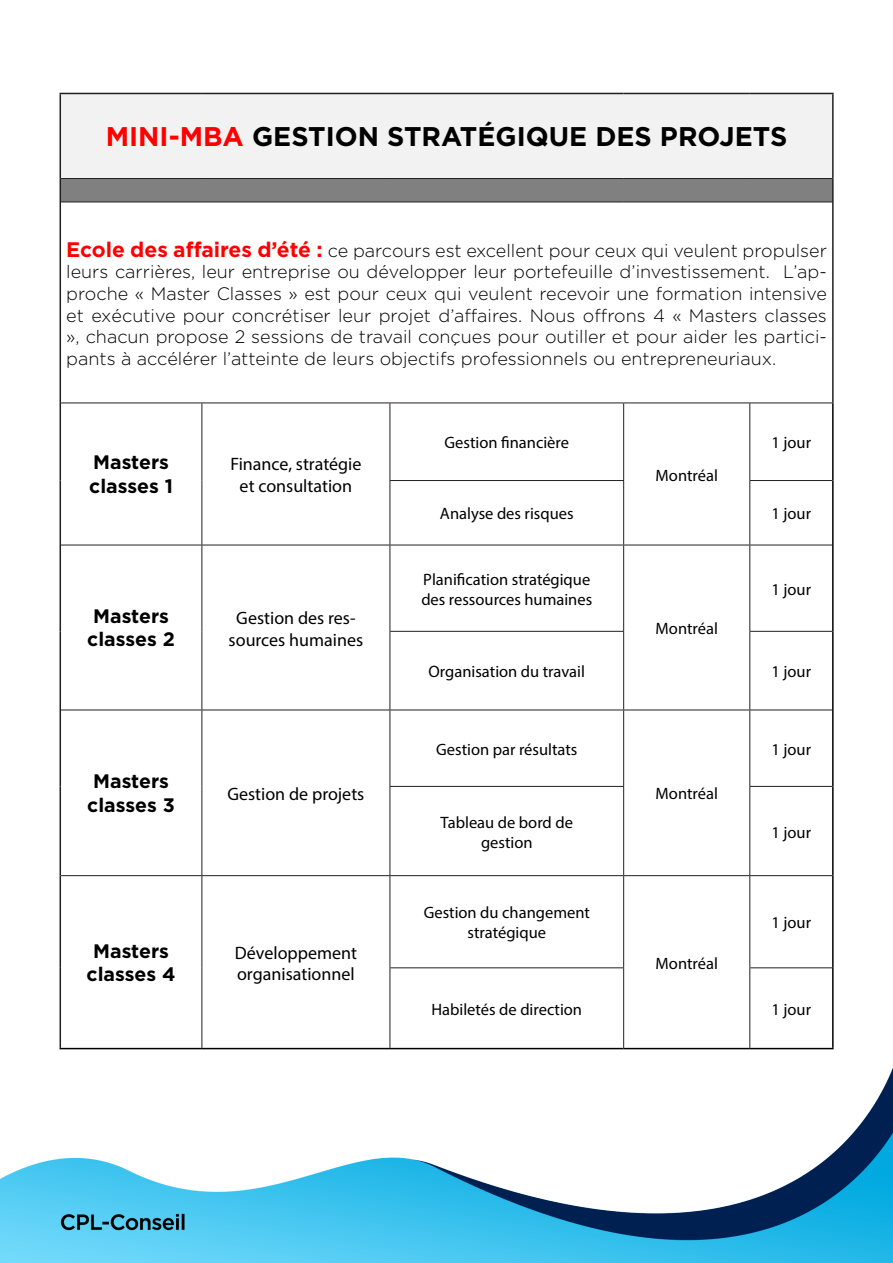
<style>
.page{position:relative;width:893px;height:1263px;background:#fff}
.page>*{position:absolute;margin:0;border:0;box-sizing:border-box;transform-origin:0 0}
.t1{font:700 27px "Gotham";color:#000}
.t2{font:700 19.5px/23.4px "Gotham";color:#000;text-align:center}
.t3{font:300 18px/21.6px "Gotham";color:#000;text-align:justify}
.t4{font:18px/21.6px "Myriad Pro";color:#000;text-align:center}
.t5{font:16.5px/19.8px "Myriad Pro";color:#000;text-align:center}
.s1{color:#f00}
.s2{font-weight:700;font-size:21px;color:#f00}
</style>
<div class="page">
<img style="left:0;top:92px;width:893px;height:1171px">
<div style="left:60px;top:93px;width:773px;height:86px;background:#f2f2f2"></div>
<div style="left:60px;top:179px;width:773px;height:23px;background:#808080"></div>
<hr style="left:202px;top:403px;width:1px;height:77px;background:#231f20">
<hr style="left:390px;top:403px;width:1px;height:77px;background:#231f20">
<hr style="left:623px;top:403px;width:1px;height:77px;background:#231f20">
<hr style="left:749px;top:403px;width:1px;height:77px;background:#231f20">
<hr style="left:202px;top:480px;width:1px;height:65px;background:#231f20">
<hr style="left:390px;top:481px;width:1px;height:64px;background:#231f20">
<hr style="left:623px;top:481px;width:1px;height:64px;background:#231f20">
<hr style="left:749px;top:481px;width:1px;height:64px;background:#231f20">
<hr style="left:202px;top:545px;width:1px;height:86px;background:#231f20">
<hr style="left:390px;top:545px;width:1px;height:86px;background:#231f20">
<hr style="left:623px;top:545px;width:1px;height:86px;background:#231f20">
<hr style="left:749px;top:545px;width:1px;height:86px;background:#231f20">
<hr style="left:202px;top:631px;width:1px;height:79px;background:#231f20">
<hr style="left:390px;top:632px;width:1px;height:78px;background:#231f20">
<hr style="left:623px;top:632px;width:1px;height:78px;background:#231f20">
<hr style="left:749px;top:632px;width:1px;height:78px;background:#231f20">
<hr style="left:202px;top:710px;width:1px;height:76px;background:#231f20">
<hr style="left:390px;top:710px;width:1px;height:76px;background:#231f20">
<hr style="left:623px;top:710px;width:1px;height:76px;background:#231f20">
<hr style="left:749px;top:710px;width:1px;height:76px;background:#231f20">
<hr style="left:202px;top:786px;width:1px;height:89px;background:#231f20">
<hr style="left:390px;top:787px;width:1px;height:88px;background:#231f20">
<hr style="left:623px;top:787px;width:1px;height:88px;background:#231f20">
<hr style="left:749px;top:787px;width:1px;height:88px;background:#231f20">
<hr style="left:202px;top:876px;width:1px;height:92px;background:#231f20">
<hr style="left:390px;top:876px;width:1px;height:91px;background:#231f20">
<hr style="left:623px;top:876px;width:1px;height:91px;background:#231f20">
<hr style="left:749px;top:876px;width:1px;height:91px;background:#231f20">
<hr style="left:202px;top:968px;width:1px;height:80px;background:#231f20">
<hr style="left:390px;top:968px;width:1px;height:80px;background:#231f20">
<hr style="left:623px;top:968px;width:1px;height:80px;background:#231f20">
<hr style="left:749px;top:968px;width:1px;height:80px;background:#231f20">
<hr style="left:61px;top:178px;width:141px;height:1px;background:#231f20">
<hr style="left:202px;top:178px;width:188px;height:1px;background:#231f20">
<hr style="left:390px;top:178px;width:234px;height:1px;background:#231f20">
<hr style="left:624px;top:178px;width:126px;height:1px;background:#231f20">
<hr style="left:750px;top:178px;width:82px;height:1px;background:#231f20">
<hr style="left:61px;top:202px;width:141px;height:1px;background:#231f20">
<hr style="left:202px;top:202px;width:188px;height:1px;background:#231f20">
<hr style="left:390px;top:202px;width:234px;height:1px;background:#231f20">
<hr style="left:624px;top:202px;width:126px;height:1px;background:#231f20">
<hr style="left:750px;top:202px;width:82px;height:1px;background:#231f20">
<hr style="left:61px;top:403px;width:141px;height:1px;background:#231f20">
<hr style="left:202px;top:403px;width:188px;height:1px;background:#231f20">
<hr style="left:390px;top:403px;width:234px;height:1px;background:#231f20">
<hr style="left:624px;top:403px;width:126px;height:1px;background:#231f20">
<hr style="left:750px;top:403px;width:84px;height:1px;background:#231f20">
<hr style="left:390px;top:480px;width:234px;height:1px;background:#231f20">
<hr style="left:749px;top:480px;width:83px;height:1px;background:#231f20">
<hr style="left:61px;top:545px;width:141px;height:1px;background:#231f20">
<hr style="left:202px;top:545px;width:188px;height:1px;background:#231f20">
<hr style="left:390px;top:545px;width:234px;height:1px;background:#231f20">
<hr style="left:624px;top:545px;width:126px;height:1px;background:#231f20">
<hr style="left:750px;top:545px;width:82px;height:1px;background:#231f20">
<hr style="left:390px;top:631px;width:234px;height:1px;background:#231f20">
<hr style="left:749px;top:631px;width:83px;height:1px;background:#231f20">
<hr style="left:61px;top:710px;width:141px;height:1px;background:#231f20">
<hr style="left:202px;top:710px;width:188px;height:1px;background:#231f20">
<hr style="left:390px;top:710px;width:234px;height:1px;background:#231f20">
<hr style="left:624px;top:710px;width:126px;height:1px;background:#231f20">
<hr style="left:750px;top:710px;width:82px;height:1px;background:#231f20">
<hr style="left:390px;top:786px;width:234px;height:1px;background:#231f20">
<hr style="left:749px;top:786px;width:83px;height:1px;background:#231f20">
<hr style="left:61px;top:875px;width:141px;height:1px;background:#231f20">
<hr style="left:202px;top:875px;width:188px;height:1px;background:#231f20">
<hr style="left:390px;top:875px;width:234px;height:1px;background:#231f20">
<hr style="left:624px;top:875px;width:126px;height:1px;background:#231f20">
<hr style="left:750px;top:875px;width:82px;height:1px;background:#231f20">
<hr style="left:390px;top:967px;width:234px;height:1px;background:#231f20">
<hr style="left:749px;top:967px;width:83px;height:1px;background:#231f20">
<hr style="left:60px;top:93px;width:142px;height:1px;background:#231f20">
<hr style="left:60px;top:94px;width:1px;height:85px;background:#231f20">
<hr style="left:202px;top:93px;width:188px;height:1px;background:#231f20">
<hr style="left:390px;top:93px;width:234px;height:1px;background:#231f20">
<hr style="left:624px;top:93px;width:126px;height:1px;background:#231f20">
<hr style="left:750px;top:93px;width:84px;height:1px;background:#231f20">
<hr style="left:832px;top:94px;width:2px;height:85px;background:#231f20">
<svg style="left:60px;top:179px;width:1px;height:23px"></svg>
<hr style="left:832px;top:179px;width:2px;height:23px;background:#231f20">
<hr style="left:60px;top:202px;width:1px;height:201px;background:#231f20">
<hr style="left:832px;top:202px;width:2px;height:201px;background:#231f20">
<hr style="left:60px;top:403px;width:1px;height:77px;background:#231f20">
<hr style="left:60px;top:480px;width:1px;height:65px;background:#231f20">
<hr style="left:832px;top:403px;width:2px;height:77px;background:#000">
<hr style="left:832px;top:480px;width:2px;height:65px;background:#000">
<hr style="left:60px;top:545px;width:1px;height:86px;background:#231f20">
<hr style="left:60px;top:631px;width:1px;height:79px;background:#231f20">
<hr style="left:832px;top:545px;width:2px;height:86px;background:#000">
<hr style="left:832px;top:631px;width:2px;height:79px;background:#000">
<hr style="left:60px;top:710px;width:1px;height:76px;background:#231f20">
<hr style="left:60px;top:786px;width:1px;height:90px;background:#231f20">
<hr style="left:832px;top:710px;width:2px;height:76px;background:#000">
<hr style="left:832px;top:786px;width:2px;height:90px;background:#000">
<hr style="left:60px;top:876px;width:1px;height:92px;background:#231f20">
<hr style="left:60px;top:968px;width:1px;height:80px;background:#231f20">
<hr style="left:60px;top:1048px;width:142px;height:1px;background:#000">
<hr style="left:202px;top:1048px;width:188px;height:1px;background:#000">
<hr style="left:624px;top:1048px;width:126px;height:1px;background:#000">
<hr style="left:832px;top:876px;width:2px;height:92px;background:#000">
<hr style="left:390px;top:1048px;width:234px;height:1px;background:#000">
<hr style="left:832px;top:968px;width:2px;height:80px;background:#000">
<hr style="left:750px;top:1048px;width:84px;height:1px;background:#000">
<p class="t1" style="left:106px;top:118px;width:683px"><span class="s1">MINI-MBA</span> GESTION STRATÉGIQUE DES PROJETS</p>
<p class="t3" style="left:66px;top:239px;width:762px"><span class="s2">Ecole des affaires d’été :</span> ce parcours est excellent pour ceux qui veulent propulser leurs carrières, leur entreprise ou développer leur portefeuille d’investissement. L’ap&shy;proche « Master Classes » est pour ceux qui veulent recevoir une formation intensive et exécutive pour concrétiser leur projet d’affaires. Nous offrons 4 « Masters classes », chacun propose 2 sessions de travail conçues pour outiller et pour aider les partici&shy;pants à accélérer l’atteinte de leurs objectifs professionnels ou entrepreneuriaux.</p>
<p class="t2" style="left:89px;top:451px;width:85px;text-align:left">Masters classes 1</p>
<p class="t4" style="left:230px;top:453px;width:133px">Finance, stratégie et consultation</p>
<p class="t2" style="left:87px;top:604px;width:89px">Masters classes 2</p>
<p class="t4" style="left:229px;top:607px;width:136px">Gestion des res&shy;sources humaines</p>
<p class="t2" style="left:87px;top:769px;width:89px">Masters classes 3</p>
<p class="t4" style="left:227px;top:783px;width:139px">Gestion de projets</p>
<p class="t2" style="left:87px;top:939px;width:90px">Masters classes 4</p>
<p class="t4" style="left:235px;top:941px;width:124px;text-align:left">Développement organisationnel</p>
<p class="t5" style="left:445px;top:433px;width:126px">Gestion financière</p>
<p class="t5" style="left:656px;top:465px;width:64px">Montréal</p>
<p class="t5" style="left:772px;top:433px;width:41px">1 jour</p>
<p class="t5" style="left:440px;top:504px;width:135px">Analyse des risques</p>
<p class="t5" style="left:772px;top:504px;width:41px">1 jour</p>
<p class="t5" style="left:421px;top:569px;width:172px;text-align:left">Planification stratégique des ressources humaines</p>
<p class="t5" style="left:656px;top:618px;width:64px">Montréal</p>
<p class="t5" style="left:772px;top:579px;width:41px">1 jour</p>
<p class="t5" style="left:429px;top:661px;width:158px">Organisation du travail</p>
<p class="t5" style="left:772px;top:661px;width:41px">1 jour</p>
<p class="t5" style="left:436px;top:739px;width:143px">Gestion par résultats</p>
<p class="t5" style="left:656px;top:784px;width:64px">Montréal</p>
<p class="t5" style="left:772px;top:739px;width:41px">1 jour</p>
<p class="t5" style="left:441px;top:812px;width:134px">Tableau de bord de gestion</p>
<p class="t5" style="left:772px;top:822px;width:41px">1 jour</p>
<p class="t5" style="left:424px;top:903px;width:168px">Gestion du changement stratégique</p>
<p class="t5" style="left:656px;top:953px;width:64px">Montréal</p>
<p class="t5" style="left:772px;top:913px;width:41px">1 jour</p>
<p class="t5" style="left:431px;top:999px;width:152px">Habiletés de direction</p>
<p class="t5" style="left:772px;top:999px;width:41px">1 jour</p>
</div>
